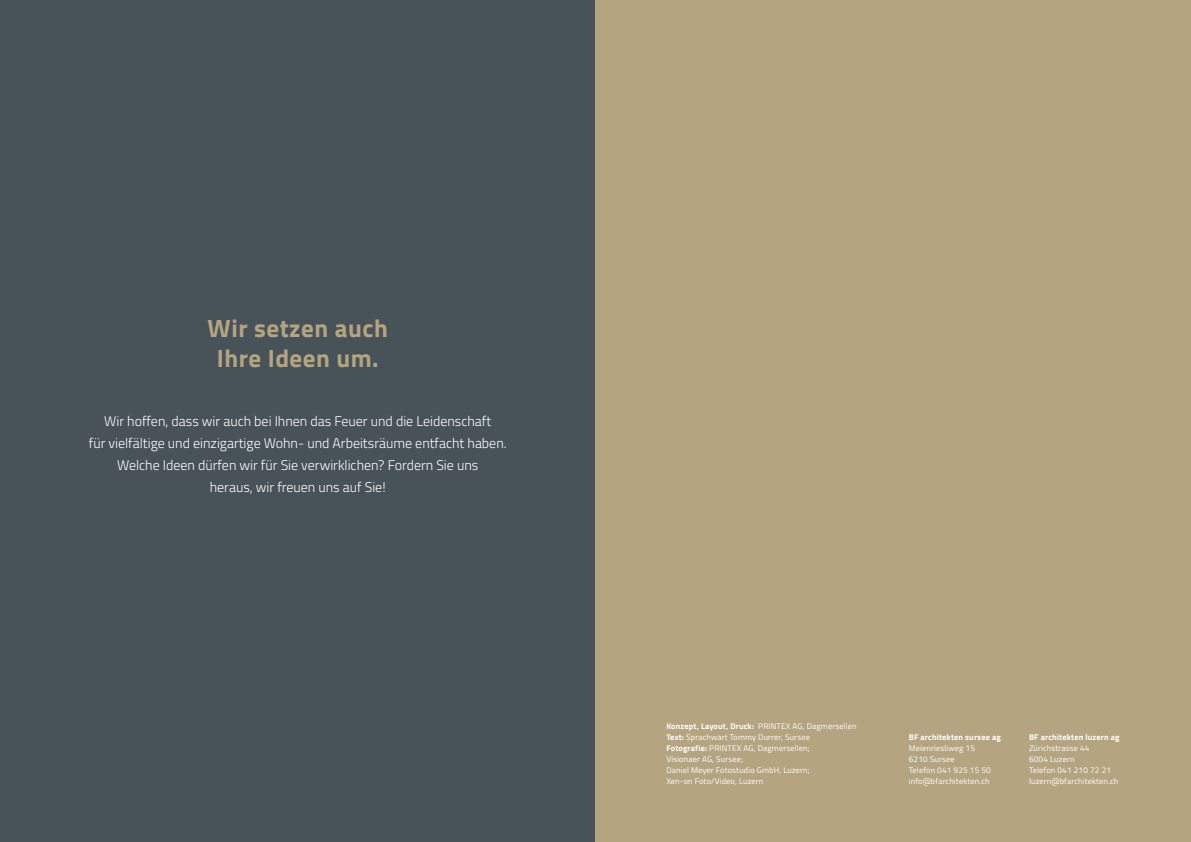
<style>
.page{position:relative;width:1191px;height:842px;background:#fff}
.page>*{position:absolute;margin:0;border:0;box-sizing:border-box;transform-origin:0 0}
.Titel_mit_Einleigung{font:700 25px/30px "Titillium Web";letter-spacing:.02em;color:#b4a480;text-align:center}
.Einleitungstext{font:300 14px/22px "Titillium Web";color:#fff;text-align:center}
.Adresse{font:8.2px/11px "Titillium Web";letter-spacing:.02em;color:#fff}
.Adresse_Titel{font:700 8.2px "Titillium Web";letter-spacing:.02em;color:#fff}
.s1{font-weight:700}
</style>
<div class="page">
<div style="left:0;top:0;width:595px;height:842px;background:#475259"></div>
<div style="left:595px;top:0;width:596px;height:842px;background:#b4a480"></div>
<p class="Titel_mit_Einleigung" style="left:208px;top:312px;width:182px">Wir setzen auch<br>Ihre Ideen um.</p>
<p class="Einleitungstext" style="left:89px;top:409px;width:419px">Wir hoffen, dass wir auch bei Ihnen das Feuer und die Leidenschaft<br>für vielfältige und einzigartige Wohn- und Arbeitsräume entfacht haben.<br>Welche Ideen dürfen wir für Sie verwirklichen? Fordern Sie uns<br>heraus, wir freuen uns auf Sie!</p>
<p class="Adresse" style="left:666px;top:720px;width:192px"><span class="s1">Konzept, Layout, Druck:</span> PRINTEX AG, Dagmersellen</p>
<p class="Adresse" style="left:666px;top:731px;width:145px"><span class="s1">Text:</span> Sprachwart Tommy Durrer, Sursee</p>
<p class="Adresse" style="left:666px;top:742px;width:145px"><span class="s1">Fotografie:</span> PRINTEX AG, Dagmersellen;<br>Visionaer AG, Sursee;<br>Daniel Meyer Fotostudio GmbH, Luzern;<br>Xen-on Foto/Video, Luzern</p>
<p class="Adresse_Titel" style="left:909px;top:731px;width:93px">BF architekten sursee ag</p>
<p class="Adresse" style="left:909px;top:742px;width:68px">Meienriesliweg 15</p>
<p class="Adresse" style="left:909px;top:753px;width:47px">6210 Sursee</p>
<p class="Adresse" style="left:909px;top:764px;width:84px">Telefon 041 925 15 50</p>
<p class="Adresse" style="left:909px;top:775px;width:82px">info@bfarchitekten.ch</p>
<p class="Adresse_Titel" style="left:1029px;top:731px;width:92px">BF architekten luzern ag</p>
<p class="Adresse" style="left:1029px;top:742px;width:62px">Zürichstrasse 44</p>
<p class="Adresse" style="left:1029px;top:753px;width:47px">6004 Luzern</p>
<p class="Adresse" style="left:1029px;top:764px;width:84px">Telefon 041 210 72 21</p>
<p class="Adresse" style="left:1029px;top:775px;width:91px">luzern@bfarchitekten.ch</p>
</div>
